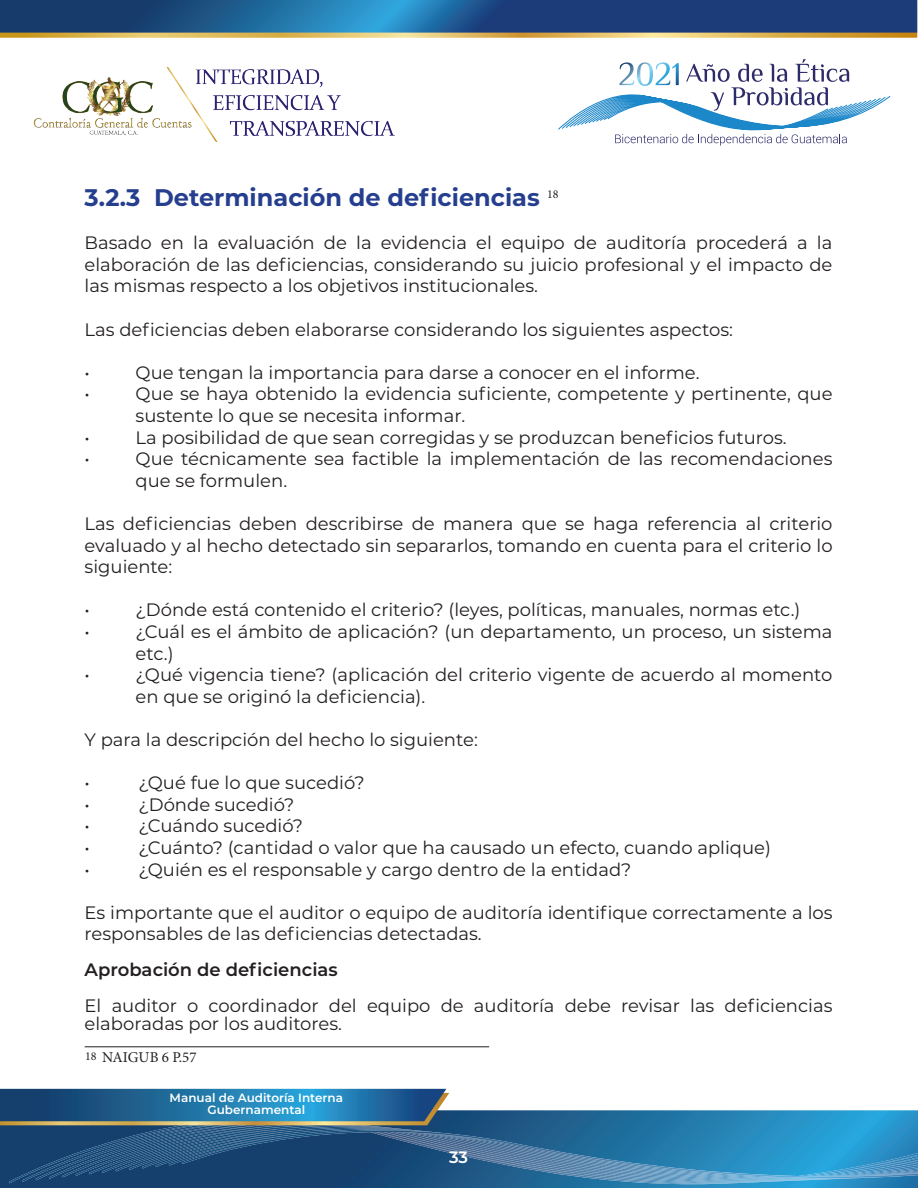
<style>
.page{position:relative;width:918px;height:1188px;background:#fff}
.page>*{position:absolute;margin:0;border:0;box-sizing:border-box;transform-origin:0 0}
.t1{font:700 24px "Montserrat";color:#253f8e}
.t2{font:18px/21.6px "Montserrat";color:#231f20}
.t3{font:600 18px "Montserrat";color:#231f20}
.t4{font:600 16.5px "Montserrat";color:#fff}
.t5{font:15px "Minion Pro";color:#231f20}
.t6{font:600 12px/12px "Montserrat";color:#fff;text-align:center}
.t7{font:12px "Minion Pro";color:#231f20}
</style>
<div class="page">
<img style="left:0;top:0;width:918px;height:142px">
<div style="left:547px;top:45px;width:343px;height:126px;background:#fff"></div>
<svg style="left:558px;top:59px;width:332px;height:87px"></svg>
<svg style="left:449px;top:1110px;width:469px;height:78px;background:#2f81b0"></svg>
<img style="left:449px;top:1120px;width:469px;height:58px">
<svg style="left:0;top:1089px;width:449px;height:99px;background:#275a82"></svg>
<hr style="left:85px;top:1046px;width:404px;height:1px;background:#231f20">
<p class="t1" style="left:85px;top:180px;width:457px">3.2.3 Determinación de deficiencias</p>
<p class="t2" style="left:85px;top:231px;width:749px;text-align:justify">Basado en la evaluación de la evidencia el equipo de auditoría procederá a la elaboración de las deficiencias, considerando su juicio profesional y el impacto de las mismas respecto a los objetivos institucionales.</p>
<p class="t2" style="left:85px;top:318px;width:650px">Las deficiencias deben elaborarse considerando los siguientes aspectos:</p>
<p class="t2" style="left:85px;top:361px;width:7px">•</p>
<p class="t2" style="left:136px;top:361px;width:566px">Que tengan la importancia para darse a conocer en el informe.</p>
<p class="t2" style="left:85px;top:383px;width:7px">•</p>
<p class="t2" style="left:136px;top:383px;width:698px">Que se haya obtenido la evidencia suficiente, competente y pertinente, que sustente lo que se necesita informar.</p>
<p class="t2" style="left:85px;top:426px;width:7px">•</p>
<p class="t2" style="left:136px;top:426px;width:653px">La posibilidad de que sean corregidas y se produzcan beneficios futuros.</p>
<p class="t2" style="left:85px;top:447px;width:7px">•</p>
<p class="t2" style="left:136px;top:447px;width:698px">Que técnicamente sea factible la implementación de las recomendaciones que se formulen.</p>
<p class="t2" style="left:85px;top:512px;width:750px;text-align:justify">Las deficiencias deben describirse de manera que se haga referencia al criterio evaluado y al hecho detectado sin separarlos, tomando en cuenta para el criterio lo siguiente:</p>
<p class="t2" style="left:85px;top:599px;width:7px">•</p>
<p class="t2" style="left:136px;top:599px;width:666px">¿Dónde está contenido el criterio? (leyes, políticas, manuales, normas etc.)</p>
<p class="t2" style="left:85px;top:620px;width:7px">•</p>
<p class="t2" style="left:136px;top:620px;width:698px">¿Cuál es el ámbito de aplicación? (un departamento, un proceso, un sistema etc.)</p>
<p class="t2" style="left:85px;top:663px;width:7px">•</p>
<p class="t2" style="left:136px;top:663px;width:698px">¿Qué vigencia tiene? (aplicación del criterio vigente de acuerdo al momento en que se originó la deficiencia).</p>
<p class="t2" style="left:85px;top:728px;width:395px">Y para la descripción del hecho lo siguiente:</p>
<p class="t2" style="left:85px;top:771px;width:7px">•</p>
<p class="t2" style="left:139px;top:771px;width:228px">¿Qué fue lo que sucedió?</p>
<p class="t2" style="left:85px;top:793px;width:7px">•</p>
<p class="t2" style="left:139px;top:793px;width:157px">¿Dónde sucedió?</p>
<p class="t2" style="left:85px;top:815px;width:7px">•</p>
<p class="t2" style="left:139px;top:815px;width:166px">¿Cuándo sucedió?</p>
<p class="t2" style="left:85px;top:836px;width:7px">•</p>
<p class="t2" style="left:139px;top:836px;width:634px">¿Cuánto? (cantidad o valor que ha causado un efecto, cuando aplique)</p>
<p class="t2" style="left:85px;top:858px;width:7px">•</p>
<p class="t2" style="left:139px;top:858px;width:494px">¿Quién es el responsable y cargo dentro de la entidad?</p>
<p class="t2" style="left:85px;top:901px;width:749px">Es importante que el auditor o equipo de auditoría identifique correctamente a los responsables de las deficiencias detectadas.</p>
<p class="t3" style="left:85px;top:957px;width:255px">Aprobación de deficiencias</p>
<p class="t2" style="left:85px;top:996px;width:749px;line-height:18px">El auditor o coordinador del equipo de auditoría debe revisar las deficiencias elaboradas por los auditores.</p>
<p class="t7" style="left:85px;top:1048px;width:13px">18</p>
<p class="t5" style="left:102px;top:1047px;width:96px">NAIGUB 6 P.57</p>
<p class="t7" style="left:547px;top:186px;width:13px">18</p>
<p class="t6" style="left:170px;top:1092px;width:175px">Manual de Auditoría Interna<br>Gubernamental</p>
<p class="t4" style="left:449px;top:1145px;width:21px">33</p>
</div>
